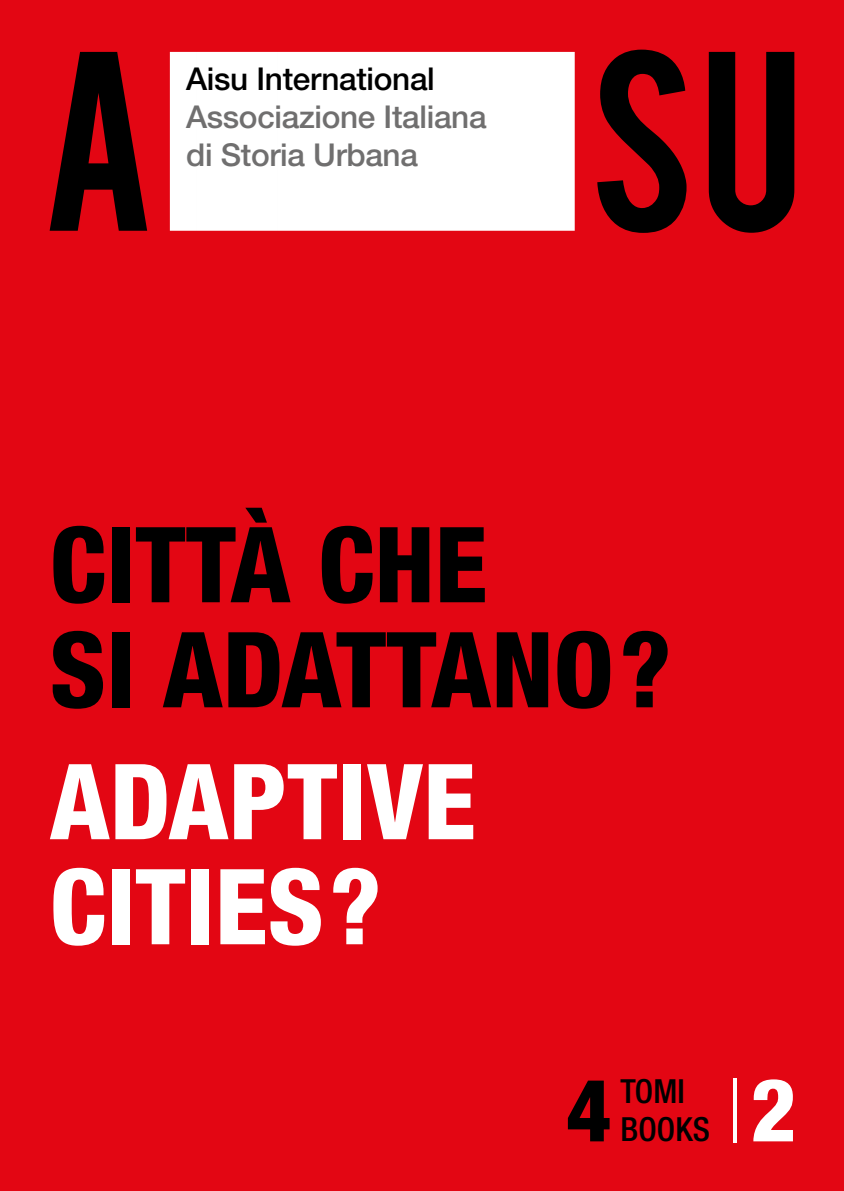
<style>
.page{position:relative;width:844px;height:1191px;background:#fff}
.page>*{position:absolute;margin:0;border:0;box-sizing:border-box;transform-origin:0 0}
.t1{font:800 condensed 105px/105px "Helvetica Neue LT Std";color:#000}
.t2{font:800 condensed 105px/105px "Helvetica Neue LT Std";color:#fff}
.t3{font:100 condensed 87.5px "Helvetica Neue LT Std";color:#fff}
.t4{font:800 condensed 87.5px "Helvetica Neue LT Std";color:#000}
.t5{font:500 condensed 33.25px "Helvetica Neue LT Std";color:#000}
.t6{font:500 31.5px/37.8px "Helvetica Neue LT Std";letter-spacing:-.01em;color:#706f6f}
.t7{font:500 31.5px "Helvetica Neue LT Std";letter-spacing:-.01em;color:#000}
.s1{font-weight:800}
</style>
<div class="page">
<div style="left:0;top:0;width:843px;height:1191px;background:#e30613"></div>
<svg style="left:50px;top:52px;width:97px;height:179px"></svg>
<svg style="left:708px;top:52px;width:86px;height:181px"></svg>
<svg style="left:597px;top:50px;width:89px;height:183px"></svg>
<svg style="left:170px;top:52px;width:404px;height:179px"></svg>
<p class="t7" style="left:186px;top:60px;width:250px">Aisu International</p>
<p class="t6" style="left:186px;top:97px;width:302px">Associazione Italiana di Storia Urbana</p>
<h1 class="t1" style="left:50px;top:510px;width:623px">CITTÀ CHE<br>SI ADATTANO?</h1>
<h1 class="t2" style="left:50px;top:747px;width:427px">ADAPTIVE<br>CITIES?</h1>
<h2 class="t4" style="left:566px;top:1056px;width:47px">4</h2>
<p class="t5" style="left:620px;top:1071px;width:66px">TOMI</p>
<p class="t5" style="left:620px;top:1109px;width:91px">BOOKS</p>
<h2 class="t3" style="left:724px;top:1061px;width:73px">|<span class="s1">2</span></h2>
</div>
